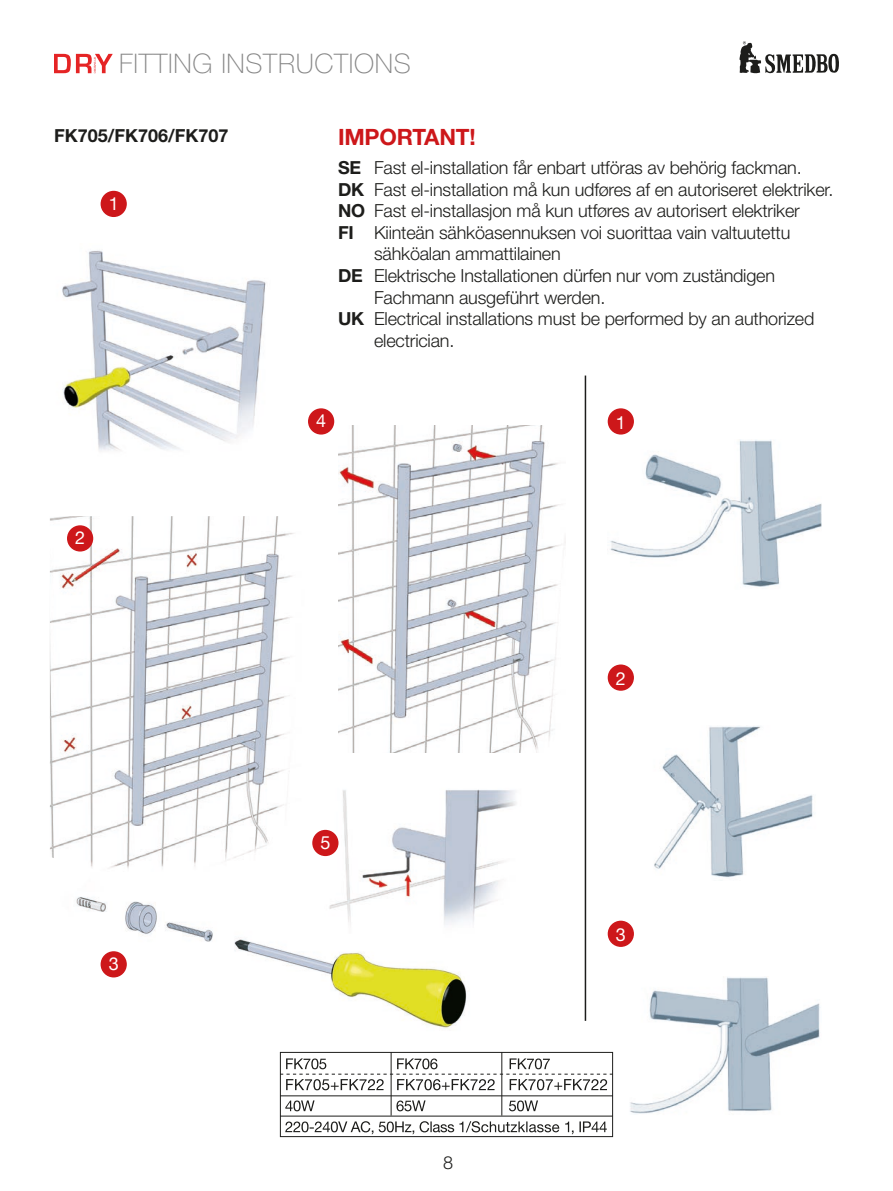
<style>
.page{position:relative;width:893px;height:1191px;background:#fff}
.page>*{position:absolute;margin:0;border:0;box-sizing:border-box;transform-origin:0 0}
.t1{font:100 27px "Helvetica Neue";letter-spacing:.025em;color:#878787}
.t2{font:700 22.5px "Helvetica Neue";letter-spacing:-.01em;color:#cd171a}
.t3{font:300 18px "Helvetica Neue";letter-spacing:-.01em;color:#1d1d1b}
.t4{font:700 18px "Helvetica Neue";color:#1d1d1b}
.t5{font:18px "Helvetica Neue";color:#fff}
.t6{font:18px "Helvetica Neue";color:#fff}
.s1{font-weight:700}
</style>
<div class="page">
<svg style="left:739px;top:41px;width:100px;height:32px"></svg>
<svg style="left:54px;top:54px;width:59px;height:19px"></svg>
<img style="left:50px;top:516px;width:244px;height:352px">
<img style="left:610px;top:439px;width:211px;height:148px">
<div style="left:608px;top:409px;width:25px;height:25px;background:#cd171a;border-radius:50%"></div>
<div style="left:608px;top:408px;width:26px;height:26px;border:2px solid #cd171a;border-radius:50%"></div>
<img style="left:76px;top:897px;width:391px;height:132px">
<div style="left:101px;top:952px;width:25px;height:24px;background:#cd171a;border-radius:50%"></div>
<div style="left:101px;top:951px;width:26px;height:26px;border:2px solid #cd171a;border-radius:50%"></div>
<img style="left:338px;top:425px;width:228px;height:327px">
<div style="left:309px;top:409px;width:24px;height:25px;background:#cd171a;border-radius:50%"></div>
<div style="left:308px;top:408px;width:26px;height:26px;border:2px solid #cd171a;border-radius:50%"></div>
<img style="left:325px;top:789px;width:191px;height:148px">
<div style="left:313px;top:830px;width:25px;height:25px;background:#cd171a;border-radius:50%"></div>
<div style="left:312px;top:830px;width:26px;height:26px;border:2px solid #cd171a;border-radius:50%"></div>
<div style="left:101px;top:191px;width:25px;height:25px;background:#cd171a;border-radius:50%"></div>
<div style="left:101px;top:191px;width:26px;height:26px;border:2px solid #cd171a;border-radius:50%"></div>
<img style="left:62px;top:250px;width:204px;height:201px">
<div style="left:68px;top:526px;width:24px;height:25px;background:#cd171a;border-radius:50%"></div>
<div style="left:67px;top:525px;width:26px;height:26px;border:2px solid #cd171a;border-radius:50%"></div>
<img style="left:654px;top:726px;width:159px;height:152px">
<div style="left:608px;top:665px;width:25px;height:25px;background:#cd171a;border-radius:50%"></div>
<div style="left:608px;top:664px;width:26px;height:26px;border:2px solid #cd171a;border-radius:50%"></div>
<img style="left:630px;top:977px;width:190px;height:137px">
<div style="left:608px;top:921px;width:25px;height:25px;background:#cd171a;border-radius:50%"></div>
<div style="left:608px;top:920px;width:26px;height:27px;border:2px solid #cd171a;border-radius:50%"></div>
<hr style="left:585px;top:375px;width:1px;height:645px;background:#1d1d1b">
<svg style="left:285px;top:1121px;width:322px;height:13px"></svg>
<svg style="left:285px;top:1100px;width:253px;height:11px"></svg>
<hr style="left:280px;top:1115px;width:333px;height:1px;background:#1d1d1b">
<svg style="left:282px;top:1058px;width:329px;height:32px"></svg>
<div style="left:280px;top:1052px;width:333px;height:85px;border:1px solid #1d1d1b"></div>
<hr style="left:280px;top:1095px;width:333px;height:1px;background:#1d1d1b">
<hr style="left:391px;top:1052px;width:1px;height:63px;background:#1d1d1b">
<hr style="left:501px;top:1052px;width:1px;height:63px;background:#1d1d1b">
<h1 class="t1" style="left:119px;top:48px;width:293px">FITTING INSTRUCTIONS</h1>
<p class="t4" style="left:54px;top:124px;width:176px">FK705/FK706/FK707</p>
<p class="t5" style="left:109px;top:190px;width:12px">1</p>
<p class="t5" style="left:75px;top:525px;width:12px">2</p>
<p class="t5" style="left:109px;top:951px;width:12px">3</p>
<p class="t2" style="left:338px;top:123px;width:139px">IMPORTANT!</p>
<p class="t3" style="left:338px;top:157px;width:465px"><span class="s1">SE</span> Fast el-installation får enbart utföras av behörig fackman.</p>
<p class="t3" style="left:338px;top:178px;width:497px"><span class="s1">DK</span> Fast el-installation må kun udføres af en autoriseret elektriker.</p>
<p class="t3" style="left:338px;top:200px;width:463px"><span class="s1">NO</span> Fast el-installasjon må kun utføres av autorisert elektriker</p>
<p class="t3" style="left:338px;top:221px;width:454px"><span class="s1">FI</span> Kiinteän sähköasennuksen voi suorittaa vain valtuutettu</p>
<p class="t3" style="left:374px;top:243px;width:188px">sähköalan ammattilainen</p>
<p class="t3" style="left:338px;top:265px;width:439px"><span class="s1">DE</span> Elektrische Installationen dürfen nur vom zuständigen</p>
<p class="t3" style="left:374px;top:286px;width:233px">Fachmann ausgeführt werden.</p>
<p class="t3" style="left:338px;top:308px;width:478px"><span class="s1">UK</span> Electrical installations must be performed by an authorized</p>
<p class="t3" style="left:374px;top:329px;width:82px">electrician.</p>
<p class="t5" style="left:316px;top:408px;width:12px">4</p>
<p class="t6" style="left:616px;top:411px;width:12px">1</p>
<p class="t5" style="left:320px;top:829px;width:12px">5</p>
<p class="t3" style="left:443px;top:1151px;width:12px">8</p>
<p class="t6" style="left:616px;top:667px;width:12px">2</p>
<p class="t6" style="left:616px;top:923px;width:12px">3</p>
</div>
